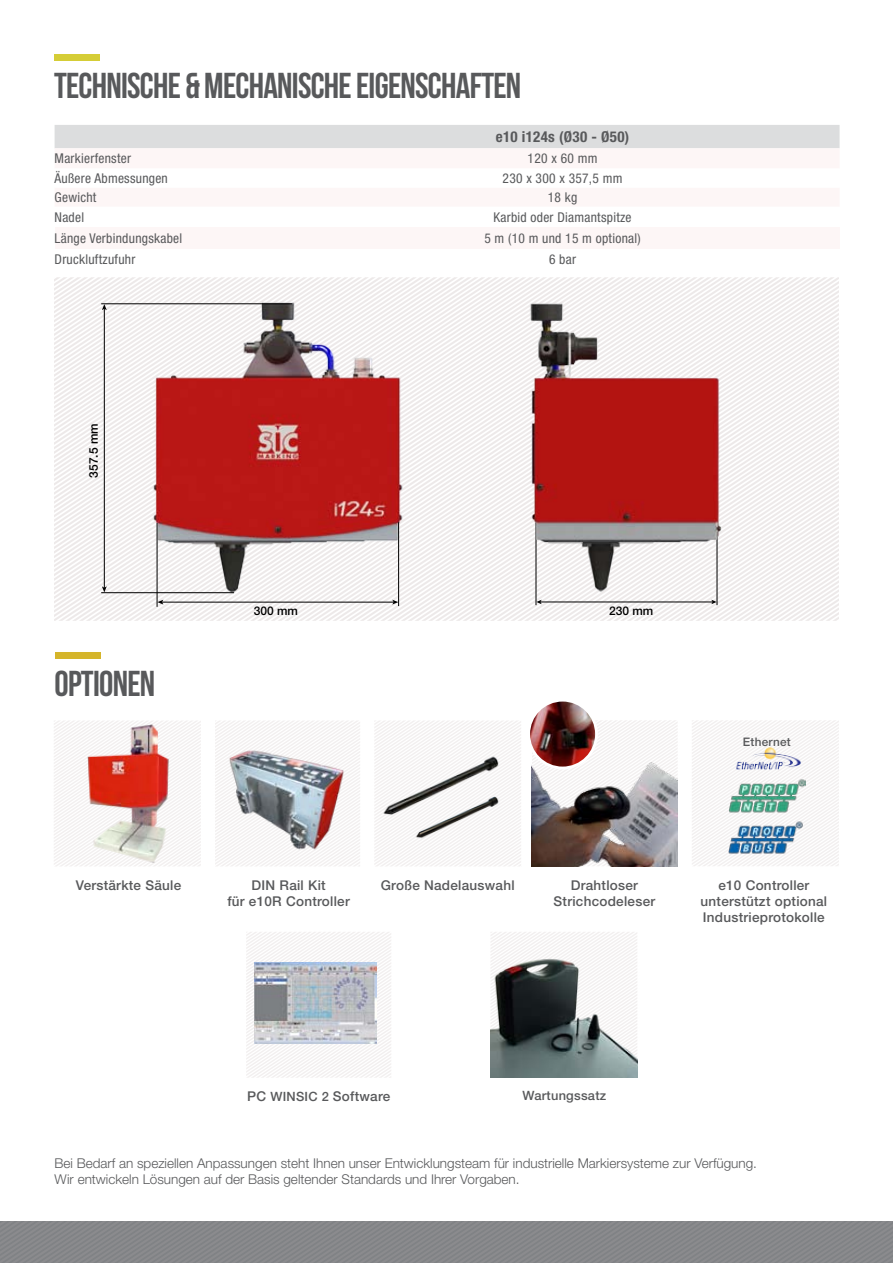
<style>
.page{position:relative;width:893px;height:1263px;background:#fff}
.page>*{position:absolute;margin:0;border:0;box-sizing:border-box;transform-origin:0 0}
.t1{font:36px "Bebas Neue";letter-spacing:-.02em;color:#58595b}
.t2{font:700 condensed 15px "Helvetica Neue LT Pro";letter-spacing:.02em;color:#58595b}
.t3{font:300 13.5px/16.2px "Helvetica Neue LT Pro";color:#58595b}
.t4{font:condensed 13.5px "Helvetica Neue LT Pro";letter-spacing:.02em;color:#58595b}
.t5{font:500 13.5px/16.2px "Helvetica Neue LT Pro";letter-spacing:.02em;color:#58595b;text-align:center}
.t6{font:500 12.75px "Helvetica Neue LT Pro";letter-spacing:.02em;color:#58595b}
.t7{font:500 12px "Helvetica Neue LT Pro";color:#000}
.t8{font:500 11.7px "Helvetica Neue LT Pro";letter-spacing:.02em;color:#58595b}
.s1{font-size:12.75px}
</style>
<div class="page">
<div style="left:0;top:1222px;width:893px;height:41px;background:#86878a"></div>
<div style="left:532px;top:720px;width:146px;height:36px;background:#f8f6f6"></div>
<div style="left:246px;top:932px;width:145px;height:146px;background:#f7f6f6"></div>
<div style="left:692px;top:720px;width:147px;height:146px;background:#f7f6f6"></div>
<img style="left:254px;top:962px;width:123px;height:81px">
<img style="left:732px;top:747px;width:70px;height:26px">
<img style="left:728px;top:776px;width:77px;height:40px">
<img style="left:728px;top:818px;width:77px;height:41px">
<img style="left:532px;top:756px;width:146px;height:111px">
<img style="left:529px;top:700px;width:67px;height:68px;border-radius:34px">
<div style="left:527px;top:699px;width:71px;height:70px;border:3px solid #fff;border-radius:50%"></div>
<div style="left:55px;top:653px;width:45px;height:6px;background:#d5b52b"></div>
<div style="left:215px;top:721px;width:145px;height:145px;background:#f7f6f6"></div>
<img style="left:223px;top:746px;width:125px;height:108px">
<div style="left:54px;top:721px;width:147px;height:145px;background:#f7f6f6"></div>
<img style="left:87px;top:723px;width:83px;height:141px">
<div style="left:374px;top:721px;width:147px;height:145px;background:#f7f6f6"></div>
<img style="left:382px;top:740px;width:123px;height:82px">
<img style="left:409px;top:784px;width:96px;height:70px">
<img style="left:490px;top:932px;width:147px;height:146px">
<svg style="left:469px;top:376px;width:370px;height:245px;fill:#f4f2f2"></svg>
<svg style="left:476px;top:381px;width:363px;height:240px;fill:#f4f1f1"></svg>
<svg style="left:483px;top:385px;width:356px;height:236px;fill:#f4f2f2"></svg>
<svg style="left:490px;top:390px;width:349px;height:231px;fill:#f4f1f1"></svg>
<svg style="left:497px;top:394px;width:342px;height:227px;fill:#f4f1f1"></svg>
<svg style="left:504px;top:399px;width:335px;height:222px;fill:#f4f1f1"></svg>
<svg style="left:510px;top:403px;width:329px;height:218px;fill:#f4f1f1"></svg>
<svg style="left:517px;top:408px;width:322px;height:213px;fill:#f4f1f1"></svg>
<img style="left:147px;top:449px;width:260px;height:154px">
<hr style="left:101px;top:592px;width:133px;height:1px;background:#000">
<hr style="left:157px;top:523px;width:1px;height:84px;background:#000">
<hr style="left:398px;top:522px;width:1px;height:84px;background:#000">
<hr style="left:536px;top:519px;width:1px;height:86px;background:#000">
<hr style="left:104px;top:308px;width:1px;height:280px;background:#000">
<svg style="left:54px;top:277px;width:446px;height:172px"></svg>
<svg style="left:102px;top:586px;width:5px;height:6px"></svg>
<hr style="left:162px;top:602px;width:232px;height:1px;background:#000">
<svg style="left:392px;top:600px;width:6px;height:4px"></svg>
<svg style="left:157px;top:600px;width:6px;height:4px"></svg>
<hr style="left:540px;top:602px;width:173px;height:1px;background:#000">
<svg style="left:536px;top:600px;width:6px;height:4px"></svg>
<svg style="left:579px;top:449px;width:260px;height:172px"></svg>
<div style="left:55px;top:54px;width:45px;height:6px;background:#d5cd36"></div>
<div style="left:55px;top:125px;width:785px;height:23px;background:#dcddde"></div>
<div style="left:55px;top:228px;width:230px;height:21px;background:#fdf6f6"></div>
<div style="left:285px;top:228px;width:555px;height:21px;background:#fdf6f6"></div>
<img style="left:524px;top:296px;width:197px;height:298px">
<h1 class="t1" style="left:54px;top:66px;width:469px">TECHNISCHE &amp; MECHANISCHE EIGENSCHAFTEN</h1>
<p class="t2" style="left:496px;top:128px;width:135px">e10 i124s (Ø30 - Ø50)</p>
<p class="t4" style="left:55px;top:151px;width:78px">Markierfenster</p>
<p class="t4" style="left:528px;top:151px;width:71px">120 x 60 mm</p>
<p class="t4" style="left:55px;top:170px;width:115px">Äußere Abmessungen</p>
<p class="t4" style="left:503px;top:170px;width:121px">230 x 300 x 357,5 mm</p>
<p class="t4" style="left:55px;top:189px;width:43px">Gewicht</p>
<p class="t4" style="left:548px;top:189px;width:31px">18 kg</p>
<p class="t4" style="left:55px;top:209px;width:31px">Nadel</p>
<p class="t4" style="left:493px;top:209px;width:140px">Karbid oder Diamantspitze</p>
<p class="t4" style="left:55px;top:231px;width:129px">Länge Verbindungskabel</p>
<p class="t4" style="left:484px;top:231px;width:158px">5 m (10 m und 15 m optional)</p>
<p class="t4" style="left:55px;top:252px;width:82px">Druckluftzufuhr</p>
<p class="t4" style="left:549px;top:252px;width:29px">6 bar</p>
<p class="t7" style="left:86px;top:478px;width:56px;rotate:-90deg">357.5 mm</p>
<h1 class="t1" style="left:55px;top:664px;width:102px">OPTIONEN</h1>
<p class="t7" style="left:254px;top:603px;width:46px">300 mm</p>
<p class="t7" style="left:609px;top:603px;width:46px">230 mm</p>
<p class="t8" style="left:743px;top:735px;width:49px">Ethernet</p>
<p class="t5" style="left:76px;top:877px;width:107px">Verstärkte Säule</p>
<p class="t5" style="left:227px;top:877px;width:124px">DIN Rail Kit<br>für e10R Controller</p>
<p class="t5" style="left:381px;top:877px;width:135px">Große Nadelauswahl</p>
<p class="t5" style="left:554px;top:877px;width:103px">Drahtloser<br>Strichcodeleser</p>
<p class="t5" style="left:700px;top:877px;width:128px">e10 Controller unterstützt optional<br>Industrieprotokolle</p>
<p class="t5" style="left:247px;top:1087px;width:145px">PC <span class="s1">WINSIC 2</span> Software</p>
<p class="t6" style="left:522px;top:1088px;width:85px">Wartungssatz</p>
<p class="t3" style="left:55px;top:1155px;width:704px">Bei Bedarf an speziellen Anpassungen steht Ihnen unser Entwicklungsteam für industrielle Markiersysteme zur Verfügung.<br>Wir entwickeln Lösungen auf der Basis geltender Standards und Ihrer Vorgaben.</p>
</div>
